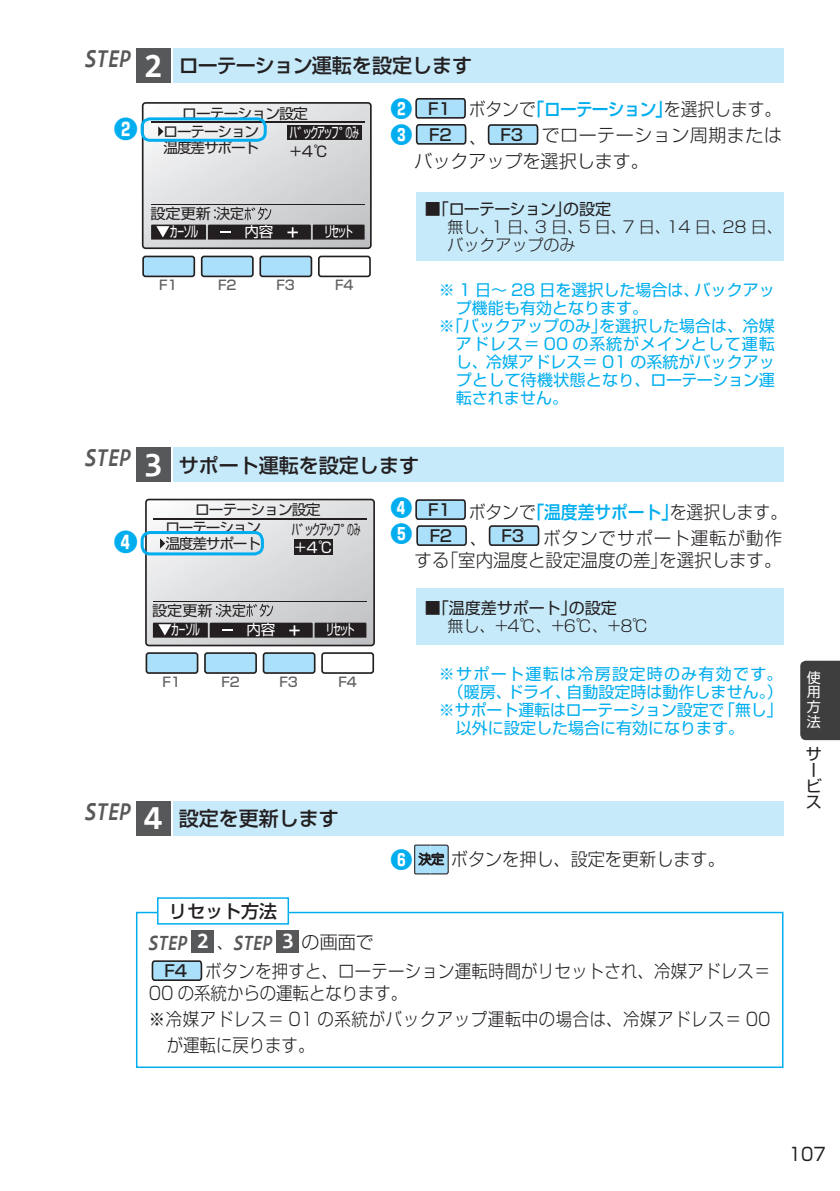
<style>
.page{position:relative;width:840px;height:1191px;background:#fff}
.page>*{position:absolute;margin:0;border:0;box-sizing:border-box;transform-origin:0 0}
.t1{font:700 24px "Shin Go Pro";color:#00aeef}
.t2{font:italic 700 22px "Consolas";color:#57585a;scale:.8 1}
.t3{font:700 22px "Shin Go Pro";color:#00aeef}
.t4{font:500 20px "Shin Go Pro";color:#231f20}
.t5{font:500 20px "Shin Go Pro";letter-spacing:-.025em;color:#231f20}
.t6{font:300 18px "Shin Go Pro";letter-spacing:.015em;color:#231f20}
.t7{font:300 18px/22.2px "Shin Go Pro";letter-spacing:.015em;color:#231f20;scale:.91 1}
.t8{font:300 18px/26px "Shin Go Pro";letter-spacing:.035em;color:#231f20;scale:.91 1}
.t9{font:300 18px/26px "Shin Go Pro";letter-spacing:.055em;color:#231f20;scale:.93 1}
.t10{font:300 18px "Shin Go Pro";letter-spacing:.015em;color:#231f20;scale:.93 1}
.t11{font:300 18px "Shin Go Pro";letter-spacing:.015em;color:#231f20;scale:.95 1}
.t12{font:500 18px "Shin Go Pro";color:#231f20}
.t13{font:18px "Shin Go Pro";color:#231f20;scale:.9 1}
.t14{font:16px "Shin Go Pro";color:#00aeef}
.t15{font:300 16px/18px "Shin Go Pro";color:#231f20}
.t16{font:16px "Shin Go Pro";letter-spacing:.08em;color:#00aeef}
.t17{font:16px "Shin Go Pro";letter-spacing:.055em;color:#00aeef}
.t18{font:16px/16px "Shin Go Pro";color:#231f20}
.t19{font:16px "Shin Go Pro";letter-spacing:-.05em;color:#231f20}
.t20{font:14.4px "Shin Go Pro";letter-spacing:-.06em;color:#231f20}
.t21{font:14.4px "Shin Go Pro";letter-spacing:-.025em;color:#fff}
.t22{font:14.4px "Shin Go Pro";letter-spacing:-.06em;color:#231f20;scale:1.05 1}
.t23{font:14.4px "Shin Go Pro";letter-spacing:-.025em;color:#231f20}
.t24{font:14px/14.8px "Shin Go Pro";color:#fff;text-align:justify}
.t25{font:500 13.2px "Shin Go Pro";color:#636366}
.s1{font-family:"Consolas";font-weight:700;font-size:34px;color:#fff}
.s2{font-weight:700;font-size:22px;color:#00aeef}
.s3{font-weight:500;font-size:16.2px}
.s4{font-weight:500;color:#00aeef}
.s5{font-style:normal;color:#fff}
.s6{font-family:"Shin Go Pro";font-weight:300;font-style:normal;font-size:17px;color:#231f20}
.s7{font-family:"Shin Go Pro";font-weight:300;font-style:normal;font-size:18px;color:#231f20}
</style>
<div class="page">
<div style="left:136px;top:49px;width:34px;height:34px;background:#57585a"></div>
<div style="left:173px;top:49px;width:609px;height:34px;background:#c6eafa"></div>
<div style="left:142px;top:102px;width:229px;height:147px;border:2px solid #231f20;border-radius:3px"></div>
<div style="left:143px;top:256px;width:51px;height:20px;background:#aae0f9;border-radius:2px"></div>
<div style="left:142px;top:256px;width:53px;height:21px;border:2px solid #231f20;border-radius:2px"></div>
<div style="left:201px;top:256px;width:52px;height:20px;background:#aae0f9;border-radius:2px"></div>
<div style="left:201px;top:256px;width:52px;height:21px;border:2px solid #231f20;border-radius:2px"></div>
<div style="left:260px;top:256px;width:51px;height:20px;background:#aae0f9;border-radius:2px"></div>
<div style="left:259px;top:256px;width:53px;height:21px;border:2px solid #231f20;border-radius:2px"></div>
<div style="left:318px;top:256px;width:52px;height:21px;border:2px solid #231f20;border-radius:2px"></div>
<svg style="left:143px;top:103px;width:227px;height:145px;background:#c3c3c5"></svg>
<div style="left:287px;top:125px;width:74px;height:14px;background:#231f20"></div>
<svg style="left:415px;top:98px;width:52px;height:47px;background:#9fc2d3"></svg>
<svg style="left:487px;top:124px;width:52px;height:21px"></svg>
<div style="left:136px;top:801px;width:34px;height:34px;background:#57585a"></div>
<div style="left:173px;top:801px;width:609px;height:34px;background:#c6eafa"></div>
<svg style="left:414px;top:844px;width:35px;height:31px"></svg>
<div style="left:136px;top:448px;width:34px;height:34px;background:#57585a"></div>
<div style="left:173px;top:448px;width:609px;height:34px;background:#c6eafa"></div>
<div style="left:146px;top:653px;width:51px;height:20px;background:#aae0f9;border-radius:2px"></div>
<div style="left:145px;top:652px;width:53px;height:22px;border:2px solid #231f20;border-radius:2px"></div>
<div style="left:205px;top:653px;width:51px;height:20px;background:#aae0f9;border-radius:2px"></div>
<div style="left:204px;top:652px;width:53px;height:22px;border:2px solid #231f20;border-radius:2px"></div>
<div style="left:263px;top:653px;width:51px;height:20px;background:#aae0f9;border-radius:2px"></div>
<div style="left:262px;top:652px;width:53px;height:22px;border:2px solid #231f20;border-radius:2px"></div>
<div style="left:321px;top:652px;width:53px;height:22px;border:2px solid #231f20;border-radius:2px"></div>
<svg style="left:146px;top:499px;width:228px;height:146px;background:#c3c3c5"></svg>
<div style="left:293px;top:539px;width:39px;height:16px;background:#231f20"></div>
<svg style="left:415px;top:499px;width:52px;height:47px;background:#9fc2d3"></svg>
<svg style="left:488px;top:525px;width:52px;height:21px"></svg>
<div style="left:800px;top:660px;width:39px;height:80px;background:#3e3e3f"></div>
<div style="left:416px;top:193px;width:366px;height:68px;background:#c6eafa"></div>
<div style="left:416px;top:588px;width:366px;height:57px;background:#c6eafa"></div>
<div style="left:192px;top:930px;width:22px;height:22px;background:#57585a"></div>
<div style="left:276px;top:930px;width:22px;height:22px;background:#57585a"></div>
<svg style="left:151px;top:960px;width:52px;height:21px"></svg>
<div style="left:136px;top:911px;width:647px;height:157px;border:2px solid #00aeef"></div>
<div style="left:158px;top:898px;width:130px;height:26px;background:#fff"></div>
<div style="left:157px;top:897px;width:132px;height:27px;border:2px solid #00aeef"></div>
<div style="left:141px;top:117px;width:125px;height:25px;border:3px solid #00aeef;border-radius:8px"></div>
<div style="left:141px;top:531px;width:123px;height:24px;border:3px solid #00aeef;border-radius:8px"></div>
<p class="t5" style="left:85px;top:49px;width:388px"><sup>STEP</sup> <span class="s1">2</span> ローテーション運転を設定します</p>
<h1 class="t1" style="left:114px;top:110px;width:25px">❷</h1>
<p class="t20" style="left:182px;top:102px;width:127px">ローテーション設定</p>
<p class="t20" style="left:163px;top:135px;width:97px">温度差サポート</p>
<p class="t20" style="left:163px;top:119px;width:97px">ローテーション</p>
<p class="t21" style="left:290px;top:121px;width:70px">ﾊﾞｯｸｱｯﾌﾟのみ</p>
<p class="t20" style="left:290px;top:140px;width:40px">+４℃</p>
<p class="t22" style="left:150px;top:202px;width:91px">設定更新決定</p>
<p class="t21" style="left:170px;top:220px;width:30px">ｶｰｿﾙ</p>
<p class="t21" style="left:244px;top:220px;width:30px">内容</p>
<p class="t21" style="left:324px;top:220px;width:30px">ﾘｾｯﾄ</p>
<p class="t25" style="left:159px;top:274px;width:20px">F1</p>
<p class="t25" style="left:218px;top:274px;width:20px">F2</p>
<p class="t25" style="left:276px;top:274px;width:20px">F3</p>
<p class="t25" style="left:335px;top:274px;width:20px">F4</p>
<p class="t10" style="left:390px;top:94px;width:421px"><span class="s2">❷</span> <span class="s3">F1</span> ボタンで<span class="s4">「ローテーション」</span>を選択します。</p>
<p class="t6" style="left:390px;top:120px;width:393px"><span class="s2">❸</span> <span class="s3">F2</span> 、 <span class="s3">F3</span> でローテーション周期または</p>
<p class="t6" style="left:414px;top:146px;width:235px">バックアップを選択します。</p>
<p class="t19" style="left:424px;top:196px;width:188px">■「ローテーション」の設定</p>
<p class="t15" style="left:447px;top:216px;width:336px">無し、1 日、3 日、5 日、7 日、14 日、28 日、バックアップのみ</p>
<p class="t14" style="left:438px;top:277px;width:337px">※ 1 日～ 28 日を選択した場合は、バックアッ</p>
<p class="t14" style="left:455px;top:295px;width:193px">プ機能も有効となります。</p>
<p class="t14" style="left:438px;top:313px;width:337px">※「バックアップのみ」を選択した場合は、冷媒</p>
<p class="t17" style="left:455px;top:331px;width:320px">アドレス＝ 00 の系統がメインとして運転</p>
<p class="t14" style="left:455px;top:349px;width:320px">し、冷媒アドレス＝ 01 の系統がバックアッ</p>
<p class="t14" style="left:455px;top:367px;width:320px">プとして待機状態となり、ローテーション運</p>
<p class="t14" style="left:455px;top:385px;width:113px">転されません。</p>
<p class="t4" style="left:85px;top:448px;width:335px"><sup>STEP</sup> <span class="s1">3</span> サポート運転を設定します</p>
<h1 class="t1" style="left:114px;top:523px;width:25px">❹</h1>
<p class="t20" style="left:195px;top:498px;width:127px">ローテーション設定</p>
<p class="t20" style="left:165px;top:532px;width:97px">温度差サポート</p>
<p class="t20" style="left:165px;top:516px;width:97px">ローテーション</p>
<p class="t23" style="left:291px;top:517px;width:70px">ﾊﾞｯｸｱｯﾌﾟのみ</p>
<p class="t21" style="left:295px;top:535px;width:40px">+４℃</p>
<p class="t22" style="left:152px;top:599px;width:91px">設定更新決定</p>
<p class="t21" style="left:171px;top:618px;width:30px">ｶｰｿﾙ</p>
<p class="t21" style="left:246px;top:618px;width:30px">内容</p>
<p class="t21" style="left:326px;top:618px;width:30px">ﾘｾｯﾄ</p>
<p class="t25" style="left:162px;top:671px;width:20px">F1</p>
<p class="t25" style="left:221px;top:671px;width:20px">F2</p>
<p class="t25" style="left:279px;top:671px;width:20px">F3</p>
<p class="t25" style="left:338px;top:671px;width:20px">F4</p>
<p class="t4" style="left:85px;top:802px;width:255px"><sup>STEP</sup> <span class="s1">4</span> 設定を更新します</p>
<p class="t12" style="left:169px;top:896px;width:110px">リセット方法</p>
<p class="t9" style="left:390px;top:497px;width:428px"><span class="s2">❹</span> <sup>F1</sup> ボタンで<span class="s4">「温度差サポート」</span>を選択します。<br><span class="s2">❺</span> <sup>F2</sup> 、 <sup>F3</sup> ボタンでサポート運転が動作</p>
<p class="t6" style="left:414px;top:545px;width:368px">する「室内温度と設定温度の差」を選択します。</p>
<p class="t18" style="left:424px;top:598px;width:193px">■「温度差サポート」の設定</p>
<p class="t15" style="left:447px;top:615px;width:202px">無し、+4℃、+6℃、+8℃</p>
<p class="t16" style="left:438px;top:661px;width:345px">※サポート運転は冷房設定時のみ有効です。</p>
<p class="t14" style="left:447px;top:679px;width:336px">（暖房、ドライ、自動設定時は動作しません。）</p>
<p class="t14" style="left:438px;top:697px;width:345px">※サポート運転はローテーション設定で「無し」</p>
<p class="t14" style="left:455px;top:715px;width:289px">以外に設定した場合に有効になります。</p>
<h2 class="t3" style="left:390px;top:842px;width:23px">❻</h2>
<p class="t11" style="left:450px;top:844px;width:290px">ボタンを押し、設定を更新します。</p>
<h2 class="t2" style="left:149px;top:928px;width:282px">STEP <span class="s5">2</span> <span class="s6">、</span>STEP <span class="s5">3</span> <span class="s7">の画面で</span></h2>
<p class="t7" style="left:149px;top:957px;width:684px;text-indent:16px"><span class="s3">F4</span> ボタンを押すと、ローテーション運転時間がリセットされ、冷媒アドレス＝<br>00 の系統からの運転となります。</p>
<p class="t8" style="left:167px;top:1004px;width:664px;text-indent:-18px">※冷媒アドレス＝ 01 の系統がバックアップ運転中の場合は、冷媒アドレス＝ 00が運転に戻ります。</p>
<p class="t24" style="left:806px;top:668px;width:15px">使用方法</p>
<p class="t18" style="left:805px;top:744px;width:17px">サービス</p>
<p class="t13" style="left:788px;top:1139px;width:42px">107</p>
</div>
